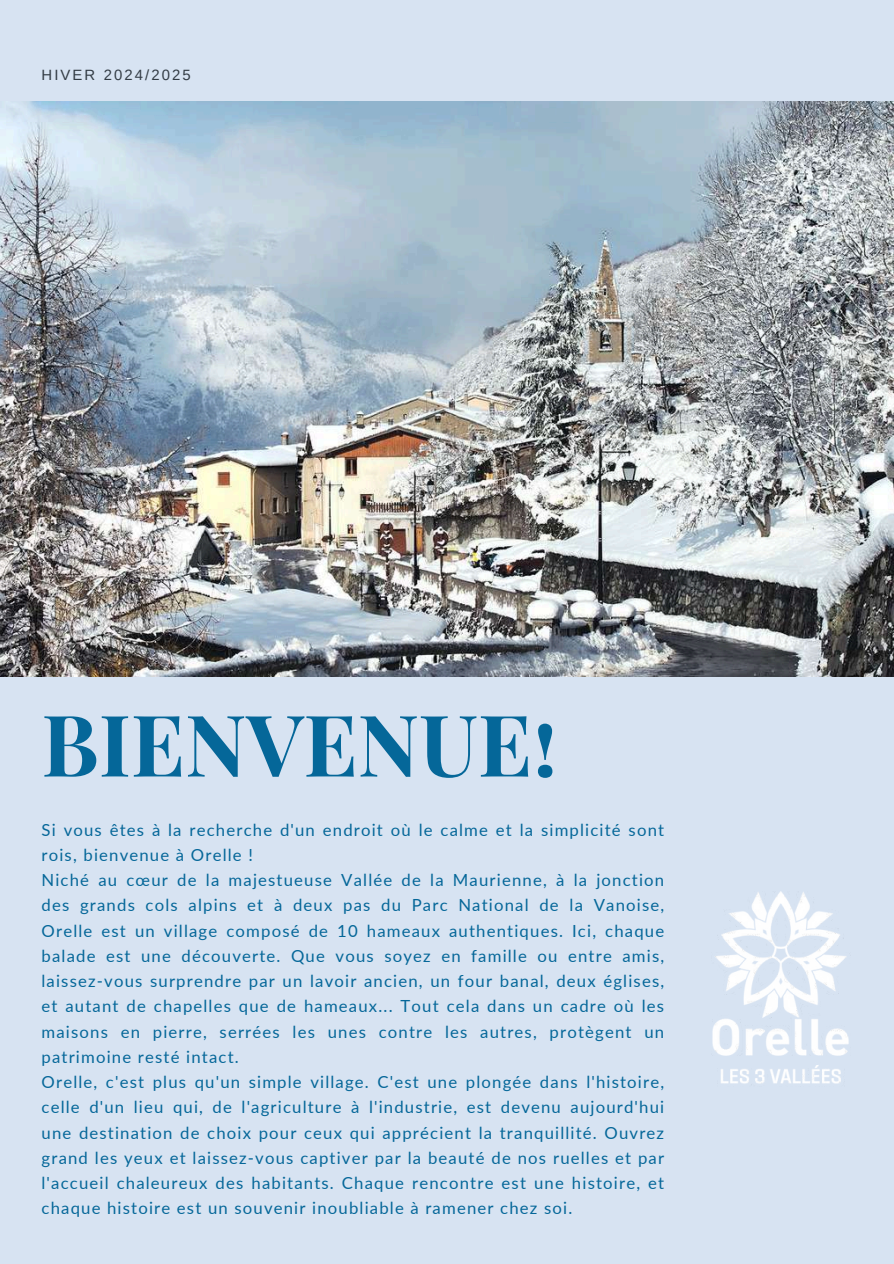
<style>
.page{position:relative;width:894px;height:1264px;background:#fff}
.page>*{position:absolute;margin:0;border:0;box-sizing:border-box;transform-origin:0 0}
.t1{font:700 85.2px "Playfair Display SC";color:#056799}
.t2{font:16.65px/25.2px "Lato";letter-spacing:.07em;color:#056799}
.t3{font:14.85px "Arimo";letter-spacing:.14em;color:#333c45}
</style>
<div class="page">
<div style="left:0;top:0;width:893px;height:1263px;background:#d7e3f2"></div>
<img style="left:0;top:101px;width:893px;height:575px">
<img style="left:712px;top:891px;width:137px;height:193px">
<p class="t3" style="left:42px;top:66px;width:151px">HIVER 2024/2025</p>
<h1 class="t1" style="left:42px;top:684px;width:518px">BIENVENUE!</h1>
<p class="t2" style="left:42px;top:816px;width:624px">Si vous êtes à la recherche d'un endroit où le calme et la simplicité sont rois, bienvenue à Orelle !<br>Niché au cœur de la majestueuse Vallée de la Maurienne, à la jonction des grands cols alpins et à deux pas du Parc National de la Vanoise, Orelle est un village composé de 10 hameaux authentiques. Ici, chaque balade est une découverte. Que vous soyez en famille ou entre amis, laissez-vous surprendre par un lavoir ancien, un four banal, deux églises, et autant de chapelles que de hameaux... Tout cela dans un cadre où les maisons en pierre, serrées les unes contre les autres, protègent un patrimoine resté intact.<br>Orelle, c'est plus qu'un simple village. C'est une plongée dans l'histoire, celle d'un lieu qui, de l'agriculture à l'industrie, est devenu aujourd'hui une destination de choix pour ceux qui apprécient la tranquillité. Ouvrez grand les yeux et laissez-vous captiver par la beauté de nos ruelles et par l'accueil chaleureux des habitants. Chaque rencontre est une histoire, et chaque histoire est un souvenir inoubliable à ramener chez soi.</p>
</div>
